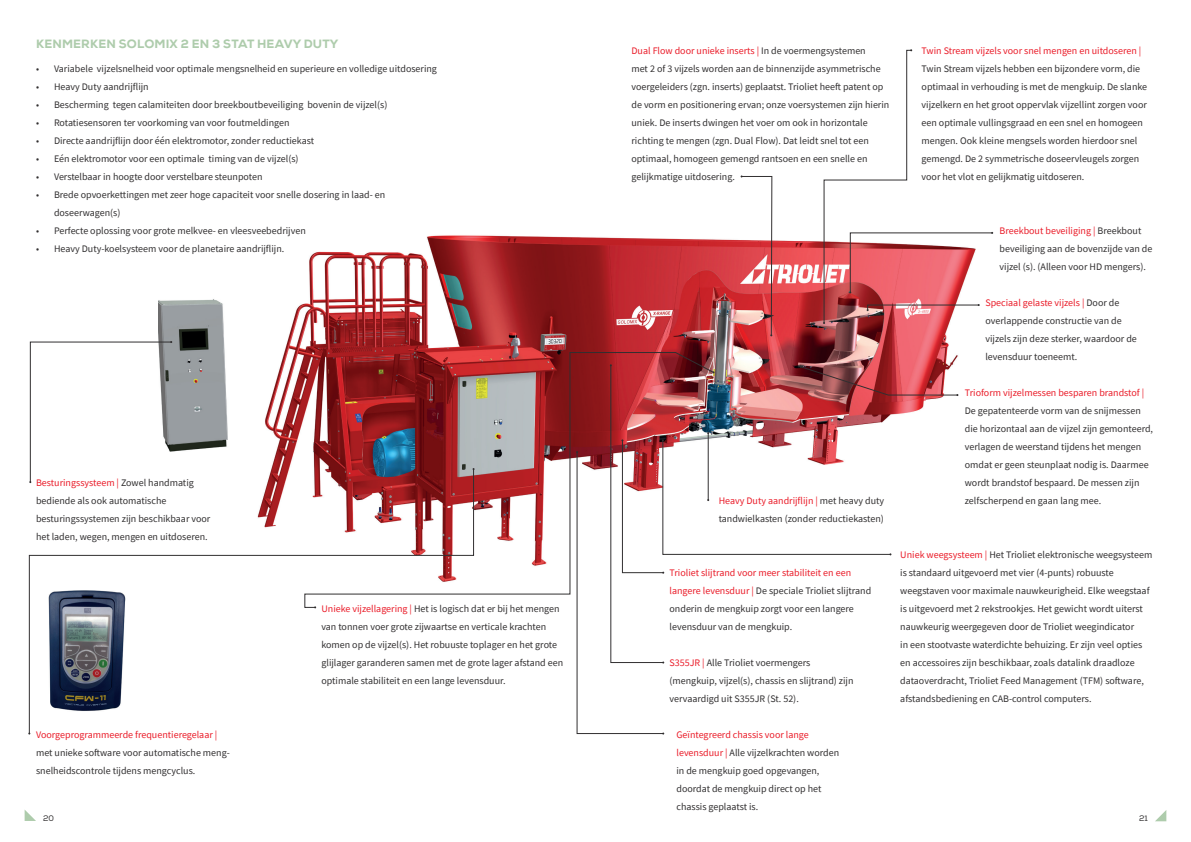
<style>
.page{position:relative;width:1191px;height:842px;background:#fff}
.page>*{position:absolute;margin:0;border:0;box-sizing:border-box;transform-origin:0 0}
.t1{font:800 12px "Nexa";letter-spacing:.015em;color:#aeccac}
.t2{font:10px/18px "Source Sans Pro";color:#312f30}
.t3{font:10px "Source Sans Pro";color:#ea1c29}
.t4{font:8px "Nexa";color:#312f30}
.s1{color:#ea1c29}
</style>
<div class="page">
<img style="left:159px;top:176px;width:835px;height:292px">
<img style="left:28px;top:567px;width:1px;height:151px">
<svg style="left:1155px;top:810px;width:11px;height:11px"></svg>
<svg style="left:25px;top:810px;width:11px;height:11px"></svg>
<svg style="left:823px;top:49px;width:170px;height:275px"></svg>
<svg style="left:740px;top:175px;width:32px;height:161px"></svg>
<svg style="left:304px;top:352px;width:410px;height:243px"></svg>
<svg style="left:576px;top:364px;width:382px;height:370px"></svg>
<svg style="left:29px;top:341px;width:143px;height:127px"></svg>
<svg style="left:29px;top:468px;width:445px;height:266px"></svg>
<p class="t1" style="left:36px;top:36px;width:304px">KENMERKEN SOLOMIX 2 EN 3 STAT HEAVY DUTY</p>
<p class="t2" style="left:36px;top:60px;width:402px">• Variabele vijzelsnelheid voor optimale mengsnelheid en superieure en volledige uitdosering</p>
<p class="t2" style="left:36px;top:78px;width:114px">• Heavy Duty aandrijflijn</p>
<p class="t2" style="left:36px;top:96px;width:353px">• Bescherming tegen calamiteiten door breekboutbeveiliging bovenin de vijzel(s)</p>
<p class="t2" style="left:36px;top:114px;width:255px">• Rotatiesensoren ter voorkoming van voor foutmeldingen</p>
<p class="t2" style="left:36px;top:132px;width:280px">• Directe aandrijflijn door één elektromotor, zonder reductiekast</p>
<p class="t2" style="left:36px;top:150px;width:264px">• Eén elektromotor voor een optimale timing van de vijzel(s)</p>
<p class="t2" style="left:36px;top:168px;width:228px">• Verstelbaar in hoogte door verstelbare steunpoten</p>
<p class="t2" style="left:54px;top:186px;width:333px;text-indent:-18px">• Brede opvoerkettingen met zeer hoge capaciteit voor snelle dosering in laad- en doseerwagen(s)</p>
<p class="t2" style="left:36px;top:222px;width:271px">• Perfecte oplossing voor grote melkvee- en vleesveebedrijven</p>
<p class="t2" style="left:36px;top:240px;width:250px">• Heavy Duty-koelsysteem voor de planetaire aandrijflijn.</p>
<p class="t2" style="left:36px;top:474px;width:176px"><span class="s1">Besturingssysteem |</span> Zowel handmatig bediende als ook automatische besturingssystemen zijn beschikbaar voor het laden, wegen, mengen en uitdoseren.</p>
<p class="t3" style="left:36px;top:728px;width:183px">Voorgeprogrammeerde frequentieregelaar |</p>
<p class="t2" style="left:36px;top:744px;width:195px">met unieke software voor automatische meng&shy;snelheidscontrole tijdens mengcyclus.</p>
<p class="t2" style="left:321px;top:600px;width:243px"><span class="s1">Unieke vijzellagering |</span> Het is logisch dat er bij het mengen van tonnen voer grote zijwaartse en verticale krachten komen op de vijzel(s). Het robuuste toplager en het grote glijlager garanderen samen met de grote lager afstand een optimale stabiliteit en een lange levensduur.</p>
<p class="t2" style="left:631px;top:42px;width:259px"><span class="s1">Dual Flow door unieke inserts |</span> In de voermengsystemen<br>met 2 of 3 vijzels worden aan de binnenzijde asymmetrische voergeleiders (zgn. inserts) geplaatst. Trioliet heeft patent op de vorm en positionering ervan; onze voersystemen zijn hierin uniek. De inserts dwingen het voer om ook in horizontale richting te mengen (zgn. Dual Flow). Dat leidt snel tot een optimaal, homogeen gemengd rantsoen en een snelle en gelijkmatige uitdosering.</p>
<p class="t3" style="left:921px;top:44px;width:221px">Twin Stream vijzels voor snel mengen en uitdoseren |</p>
<p class="t2" style="left:921px;top:60px;width:227px">Twin Stream vijzels hebben een bijzondere vorm, die optimaal in verhouding is met de mengkuip. De slanke vijzelkern en het groot oppervlak vijzellint zorgen voor een optimale vullingsgraad en een snel en homogeen mengen. Ook kleine mengsels worden hierdoor snel gemengd. De 2 symmetrische doseervleugels zorgen voor het vlot en gelijkmatig uitdoseren.</p>
<p class="t2" style="left:718px;top:492px;width:167px"><span class="s1">Heavy Duty aandrijflijn |</span> met heavy duty tandwielkasten (zonder reductiekasten)</p>
<p class="t2" style="left:669px;top:564px;width:203px"><span class="s1">Trioliet slijtrand voor meer stabiliteit en een langere levensduur |</span> De speciale Trioliet slijtrand onderin de mengkuip zorgt voor een langere levensduur van de mengkuip.</p>
<p class="t2" style="left:669px;top:654px;width:185px"><span class="s1">S355JR |</span> Alle Trioliet voermengers (mengkuip, vijzel(s), chassis en slijtrand) zijn vervaardigd uit S355JR (St. 52).</p>
<p class="t2" style="left:676px;top:726px;width:164px"><span class="s1">Geïntegreerd chassis voor lange levensduur |</span> Alle vijzelkrachten worden in de mengkuip goed opgevangen, doordat de mengkuip direct op het chassis geplaatst is.</p>
<p class="t2" style="left:999px;top:222px;width:154px"><span class="s1">Breekbout beveiliging |</span> Breekbout beveiliging aan de bovenzijde van de vijzel (s). (Alleen voor HD mengers).</p>
<p class="t2" style="left:985px;top:294px;width:153px"><span class="s1">Speciaal gelaste vijzels |</span> Door de overlappende constructie van de vijzels zijn deze sterker, waardoor de levensduur toeneemt.</p>
<p class="t3" style="left:964px;top:386px;width:181px">Trioform vijzelmessen besparen brandstof |</p>
<p class="t2" style="left:964px;top:402px;width:190px">De gepatenteerde vorm van de snijmessen die horizontaal aan de vijzel zijn gemonteerd, verlagen de weerstand tijdens het mengen omdat er geen steunplaat nodig is. Daarmee wordt brandstof bespaard. De messen zijn zelfscherpend en gaan lang mee.</p>
<p class="t2" style="left:900px;top:546px;width:254px"><span class="s1">Uniek weegsysteem |</span> Het Trioliet elektronische weegsysteem is standaard uitgevoerd met vier (4-punts) robuuste weegstaven voor maximale nauwkeurigheid. Elke weegstaaf is uitgevoerd met 2 rekstrookjes. Het gewicht wordt uiterst nauwkeurig weergegeven door de Trioliet weegindicator<br>in een stootvaste waterdichte behuizing. Er zijn veel opties en accessoires zijn beschikbaar, zoals datalink draadloze dataoverdracht, Trioliet Feed Management (TFM) software, afstandsbediening en CAB-control computers.</p>
<p class="t4" style="left:43px;top:813px;width:12px">20</p>
<p class="t4" style="left:1139px;top:814px;width:10px">21</p>
</div>
